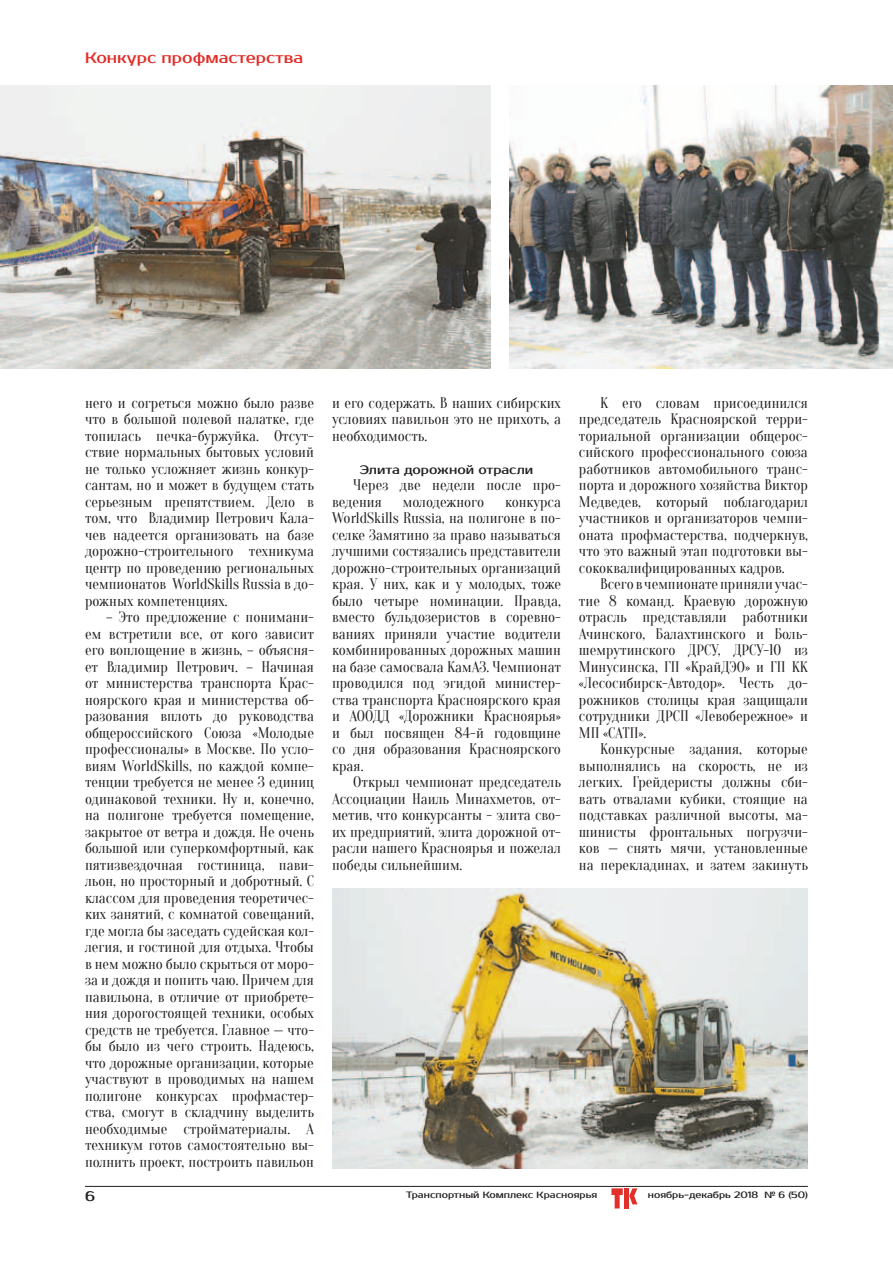
<style>
.page{position:relative;width:893px;height:1263px;background:#fff}
.page>*{position:absolute;margin:0;border:0;box-sizing:border-box;transform-origin:0 0}
.t1{font:15px/16.5px "Oranienbaum";color:#231f20;text-align:justify}
.t2{font:15px "Prosto";color:#e12f2a}
.t3{font:13.5px "Prosto";color:#231f20}
.t4{font:12px "Prosto";letter-spacing:-.02em;color:#231f20}
.t5{font:9px "Prosto";color:#231f20}
</style>
<div class="page">
<hr style="left:85px;top:1186px;width:723px;height:1px;background:#231f20">
<svg style="left:611px;top:1188px;width:12px;height:20px"></svg>
<div style="left:624px;top:1188px;width:5px;height:20px;background:#e12f2a"></div>
<svg style="left:629px;top:1188px;width:8px;height:16px"></svg>
<img style="left:332px;top:889px;width:476px;height:279px">
<img style="left:0;top:85px;width:490px;height:284px">
<img style="left:509px;top:85px;width:383px;height:284px">
<p class="t2" style="left:85px;top:49px;width:220px">Конкурс профмастерства</p>
<p class="t1" style="left:85px;top:395px;width:230px">него и согреться можно было разве что в большой полевой палатке, где топилась печка-буржуйка. Отсут&shy;ствие нормальных бытовых условий не только усложняет жизнь конкур&shy;сантам, но и может в будущем стать серьезным препятствием. Дело в том, что Владимир Петрович Кала&shy;чев надеется организовать на базе дорожно-строительного техникума центр по проведению региональных чемпионатов WorldSkills Russia в до&shy;рожных компетенциях.</p>
<p class="t1" style="left:85px;top:609px;width:230px;text-indent:21px">– Это предложение с понимани&shy;ем встретили все, от кого зависит его воплощение в жизнь, – объясня&shy;ет Владимир Петрович. – Начиная от министерства транспорта Крас&shy;ноярского края и министерства об&shy;разования вплоть до руководства общероссийского Союза «Молодые профессионалы» в Москве. По усло&shy;виям WorldSkills, по каждой компе&shy;тенции требуется не менее 3 единиц одинаковой техники. Ну и, конечно, на полигоне требуется помещение, закрытое от ветра и дождя. Не очень большой или суперкомфортный, как пятизвездочная гостиница, пави&shy;льон, но просторный и добротный. С классом для проведения теоретичес&shy;ких занятий, с комнатой совещаний, где могла бы заседать судейская кол&shy;легия, и гостиной для отдыха. Чтобы в нем можно было скрыться от моро&shy;за и дождя и попить чаю. Причем для павильона, в отличие от приобрете&shy;ния дорогостоящей техники, особых средств не требуется. Главное — что&shy;бы было из чего строить. Надеюсь, что дорожные организации, которые участвуют в проводимых на нашем полигоне конкурсах профмастер&shy;ства, смогут в складчину выделить необходимые стройматериалы. А техникум готов самостоятельно вы&shy;полнить проект, построить павильон</p>
<p class="t1" style="left:332px;top:395px;width:230px">и его содержать. В наших сибирских условиях павильон это не прихоть, а необходимость.</p>
<p class="t4" style="left:360px;top:462px;width:175px">Элита дорожной отрасли</p>
<p class="t1" style="left:332px;top:477px;width:230px;text-indent:21px">Через две недели после про&shy;ведения</p>
<p class="t1" style="left:332px;top:494px;width:230px;text-indent:173px">конкурса WorldSkills Russia, на полигоне в по&shy;селке Замятино за право называться лучшими состязались представители дорожно-строительных организаций края. У них, как и у молодых, тоже было четыре номинации. Правда, вместо бульдозеристов в соревно&shy;ваниях приняли участие водители комбинированных дорожных машин на базе самосвала КамАЗ. Чемпионат проводился под эгидой министер&shy;ства транспорта Красноярского края и АООДД «Дорожники Красноярья» и был посвящен 84-й годовщине со дня образования Красноярского края.</p>
<p class="t1" style="left:332px;top:774px;width:230px;text-indent:21px">Открыл чемпионат председатель Ассоциации Наиль Минахметов, от&shy;метив, что конкурсанты - элита сво&shy;их предприятий, элита дорожной от&shy;расли нашего Красноярья и пожелал победы сильнейшим.</p>
<p class="t1" style="left:403px;top:494px;width:83px">молодежного</p>
<p class="t1" style="left:579px;top:395px;width:230px;text-indent:21px">К его словам присоединился председатель Красноярской терри&shy;ториальной организации общерос&shy;сийского профессионального союза работников автомобильного транс&shy;порта и дорожного хозяйства Виктор Медведев, который поблагодарил участников и организаторов чемпи&shy;оната профмастерства, подчеркнув, что это важный этап подготовки вы&shy;сококвалифицированных кадров.</p>
<p class="t1" style="left:579px;top:576px;width:230px;text-indent:21px">Всего в чемпионате приняли учас&shy;тие 8 команд. Краевую дорожную отрасль представляли работники Ачинского, Балахтинского и Боль&shy;шемрутинского ДРСУ, ДРСУ-10 из Минусинска, ГП «КрайДЭО» и ГП КК «Лесосибирск-Автодор». Честь до&shy;рожников столицы края защищали сотрудники ДРСП «Левобережное» и МП «САТП».</p>
<p class="t1" style="left:579px;top:741px;width:230px;text-indent:21px">Конкурсные задания, которые выполнялись на скорость, не из легких. Грейдеристы должны сби&shy;вать отвалами кубики, стоящие на подставках различной высоты, ма&shy;шинисты фронтальных погрузчи&shy;ков — снять мячи, установленные на перекладинах, и затем закинуть</p>
<p class="t3" style="left:85px;top:1188px;width:11px">6</p>
<p class="t5" style="left:406px;top:1189px;width:193px">Транспортный Комплекс Красноярья</p>
<p class="t5" style="left:648px;top:1189px;width:162px">ноябрь-декабрь 2018 № 6 (50)</p>
</div>
